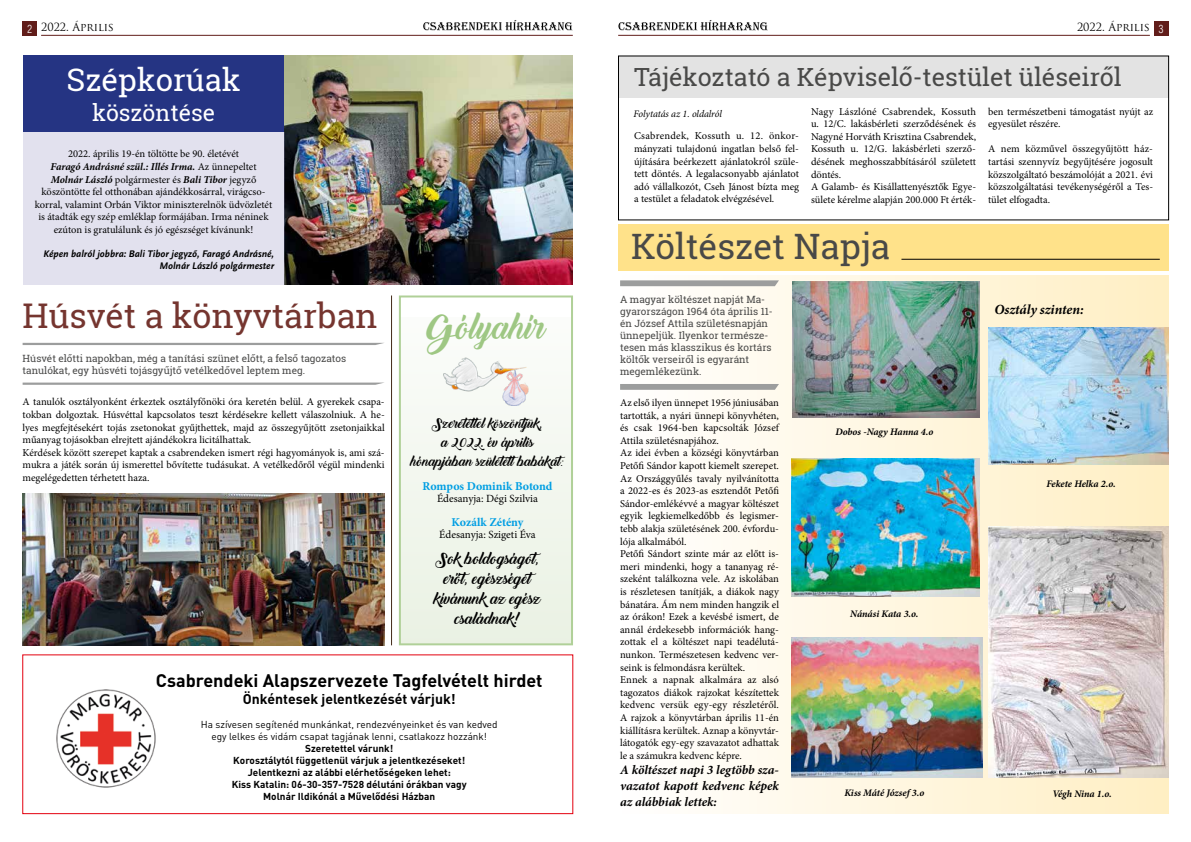
<style>
.page{position:relative;width:1191px;height:842px;background:#fff}
.page>*{position:absolute;margin:0;border:0;box-sizing:border-box;transform-origin:0 0}
.t1{font:35px "Roboto Slab";color:#494948}
.t2{font:34px "Roboto Slab";color:#75352f}
.t3{font:32.7px "Backto Black Demo";color:#9ec783}
.t4{font:31px "Roboto Slab";color:#fff}
.t5{font:25px "Roboto Slab";color:#494948}
.t6{font:23px "Roboto Slab";color:#fff}
.t7{font:700 18px "DIN Pro";color:#000}
.t8{font:15px/20px "Backto Black Demo";color:#000;text-align:center}
.t9{font:700 14px "DIN Pro";color:#000}
.t10{font:italic 700 14px "Minion Pro";letter-spacing:-.005em;color:#000}
.t11{font:italic 700 13px/15.6px "Minion Pro";letter-spacing:-.005em;color:#000;text-align:justify}
.t12{font:13px/19px "Backto Black Demo";color:#000;text-align:center}
.t13{font:700 12px "Minion Pro";color:#009ee3}
.t14{font:11px "Minion Pro";color:#000}
.t15{font:11px "Trajan Pro";color:#000}
.t16{font:10.5px/12.6px "Minion Pro";color:#000}
.t17{font:10px/12px "Roboto Slab";color:#494948}
.t18{font:700 10px/12px "DIN Pro";color:#000;text-align:center}
.t19{font:10px/12px "DIN Pro";color:#000;text-align:center}
.t20{font:italic 700 10px "Minion Pro";letter-spacing:-.005em;color:#000}
.t21{font:italic 700 10px/12px "Scala Sans CE";color:#000;text-align:right}
.t22{font:italic 10px "Minion Pro";letter-spacing:-.01em;color:#000}
.s1{font-family:"Swiss 721 Light Condensed HU Normal";color:#fff}
.s2{font-weight:700;font-style:italic}
</style>
<div class="page">
<div style="left:619px;top:275px;width:550px;height:539px;background:linear-gradient(to right,#fffefe,#fdedc3)"></div>
<div style="left:618px;top:225px;width:550px;height:46px;background:#ffe28a"></div>
<div style="left:23px;top:56px;width:261px;height:76px;background:#253483"></div>
<svg style="left:423px;top:20px;width:149px;height:11px"></svg>
<hr style="left:41px;top:35px;width:532px;height:1px;background:#611d1a">
<div style="left:23px;top:22px;width:14px;height:14px;background:#611d1a"></div>
<svg style="left:618px;top:20px;width:150px;height:11px"></svg>
<hr style="left:618px;top:35px;width:531px;height:1px;background:#611d1a">
<div style="left:1154px;top:22px;width:14px;height:14px;background:#611d1a"></div>
<div style="left:399px;top:318px;width:173px;height:327px;background:#f2f6ee"></div>
<img style="left:443px;top:358px;width:86px;height:47px">
<div style="left:399px;top:295px;width:174px;height:350px;border:2px solid #b0d098"></div>
<svg style="left:23px;top:343px;width:361px;height:2px"></svg>
<svg style="left:23px;top:383px;width:360px;height:2px"></svg>
<hr style="left:391px;top:295px;width:1px;height:350px;background:#432918">
<svg style="left:620px;top:280px;width:159px;height:6px"></svg>
<svg style="left:620px;top:384px;width:159px;height:6px"></svg>
<hr style="left:901px;top:259px;width:258px;height:1px;background:#000">
<div style="left:618px;top:56px;width:550px;height:42px;background:#e3e3e3"></div>
<img style="left:284px;top:56px;width:289px;height:228px">
<div style="left:23px;top:132px;width:261px;height:152px;background:#e2e1ee"></div>
<img style="left:23px;top:494px;width:362px;height:151px">
<img style="left:56px;top:689px;width:100px;height:99px">
<div style="left:22px;top:654px;width:551px;height:160px;border:1px solid #e3000f"></div>
<img style="left:792px;top:281px;width:187px;height:137px">
<img style="left:791px;top:458px;width:188px;height:139px">
<img style="left:791px;top:638px;width:191px;height:140px">
<img style="left:988px;top:328px;width:180px;height:136px">
<img style="left:988px;top:526px;width:180px;height:252px">
<p class="t15" style="left:27px;top:20px;width:88px"><span class="s1">2</span> 2022. ÁPRILIS</p>
<p class="t15" style="left:1077px;top:20px;width:88px">2022. ÁPRILIS <span class="s1">3</span></p>
<h3 class="t4" style="left:67px;top:59px;width:176px">Szépkorúak</h3>
<h3 class="t6" style="left:92px;top:97px;width:125px">köszöntése</h3>
<p class="t16" style="left:35px;top:148px;width:239px;text-align:center">2022. április 19-én töltötte be 90. életévét<br><span class="s2">Faragó Andrásné szül.: Illés Irma.</span> Az ünnepeltet <span class="s2">Molnár László</span> polgármester és <span class="s2">Bali Tibor</span> jegyző köszöntötte fel otthonában ajándékkosárral, virágcso&shy;korral, valamint Orbán Viktor miniszterelnök üdvözletét is átadták egy szép emléklap formájában. Irma néninek ezúton is gratulálunk és jó egészséget kívánunk!</p>
<p class="t21" style="left:43px;top:248px;width:232px">Képen balról jobbra: Bali Tibor jegyző, Faragó Andrásné,<br>Molnár László polgármester</p>
<h2 class="t2" style="left:23px;top:292px;width:356px">Húsvét a könyvtárban</h2>
<p class="t17" style="left:23px;top:352px;width:325px">Húsvét előtti napokban, még a tanítási szünet előtt, a felső tagozatos tanulókat, egy húsvéti tojásgyűjtő vetélkedővel leptem meg.</p>
<p class="t16" style="left:23px;top:396px;width:363px">A tanulók osztályonként érkeztek osztályfőnöki óra keretén belül. A gyerekek csapa&shy;tokban dolgoztak. Húsvéttal kapcsolatos teszt kérdésekre kellett válaszolniuk. A he&shy;lyes megfejtésekért tojás zsetonokat gyűjthettek, majd az összegyűjtött zsetonjaikkal műanyag tojásokban elrejtett ajándékokra licitálhattak.<br>Kérdések között szerepet kaptak a csabrendeken ismert régi hagyományok is, ami szá&shy;mukra a játék során új ismerettel bővítette tudásukat. A vetélkedőről végül mindenki megelégedetten térhetett haza.</p>
<h3 class="t3" style="left:426px;top:309px;width:121px">Gólyahír</h3>
<p class="t12" style="left:411px;top:414px;width:158px">Szeretettel köszöntjük,<br>a 2022. év április hónapjában születettbabákat:</p>
<p class="t13" style="left:422px;top:478px;width:131px">Rompos Dominik Botond</p>
<p class="t14" style="left:437px;top:491px;width:103px">Édesanyja: Dégi Szilvia</p>
<p class="t13" style="left:451px;top:514px;width:73px">Kozálk Zétény</p>
<p class="t14" style="left:439px;top:527px;width:98px">Édesanyja: Szigeti Éva</p>
<h3 class="t8" style="left:434px;top:549px;width:111px">Sok boldogságot, erőt, egészséget kívánunk az egész családnak!</h3>
<h3 class="t7" style="left:156px;top:668px;width:388px">Csabrendeki Alapszervezete Tagfelvételt hirdet</h3>
<h3 class="t9" style="left:243px;top:689px;width:214px">Önkéntesek jelentkezését várjuk!</h3>
<p class="t19" style="left:201px;top:718px;width:298px">Ha szívesen segítenéd munkánkat, rendezvényeinket és van kedved egy lelkes és vidám csapat tagjának lenni, csatlakozz hozzánk!</p>
<p class="t18" style="left:232px;top:742px;width:236px">Szeretettel várunk!<br>Korosztálytól függetlenül várjuk a jelentkezéseket!<br>Jelentkezni az alábbi elérhetőségeken lehet:<br>Kiss Katalin: 06-30-357-7528 délutáni órákban vagy Molnár Ildikónál a Művelődési Házban</p>
<h3 class="t5" style="left:634px;top:59px;width:489px">Tájékoztató a Képviselő-testület üléseiről</h3>
<p class="t22" style="left:633px;top:107px;width:90px">Folytatás az 1. oldalról</p>
<p class="t16" style="left:634px;top:130px;width:166px;text-align:justify">Csabrendek, Kossuth u. 12. önkor&shy;mányzati tulajdonú ingatlan belső fel&shy;újítására beérkezett ajánlatokról szüle&shy;tett döntés. A legalacsonyabb ajánlatot adó vállalkozót, Cseh Jánost bízta meg a testület a feladatok elvégzésével.</p>
<p class="t16" style="left:811px;top:105px;width:166px">Nagy Lászlóné Csabrendek, Kossuth u. 12/C. lakásbérleti szerződésének és Nagyné Horváth Krisztina Csabrendek, Kossuth u. 12/G. lakásbérleti szerző&shy;désének meghosszabbításáról született döntés.<br>A Galamb- és Kisállattenyésztők Egye&shy;sülete kérelme alapján 200.000 Ft érték-</p>
<p class="t16" style="left:988px;top:105px;width:166px">ben természetbeni támogatást nyújt az egyesület részére.</p>
<p class="t16" style="left:988px;top:143px;width:166px;text-align:justify">A nem közművel összegyűjtött ház&shy;tartási szennyvíz begyűjtésére jogosult közszolgáltató beszámolóját a 2021. évi közszolgáltatási tevékenységéről a Tes&shy;tület elfogadta.</p>
<h1 class="t1" style="left:631px;top:222px;width:260px">Költészet Napja</h1>
<p class="t17" style="left:620px;top:293px;width:154px">A magyar költészet napját Ma&shy;gyarországon 1964 óta április 11- én József Attila születésnapján ünnepeljük. Ilyenkor természe&shy;tesen más klasszikus és kortárs költők verseiről is egyaránt megemlékezünk.</p>
<p class="t16" style="left:620px;top:396px;width:160px">Az első ilyen ünnepet 1956 júniusában tartották, a nyári ünnepi könyvhéten, és csak 1964-ben kapcsolták József Attila születésnapjához.<br>Az idei évben a községi könyvtárban Petőfi Sándor kapott kiemelt szerepet.<br>Az Országgyűlés tavaly nyilvánította a 2022-es és 2023-as esztendőt Petőfi Sándor-emlékévvé a magyar költészet egyik legkiemelkedőbb és legismer&shy;tebb alakja születésének 200. évfordu&shy;lója alkalmából.<br>Petőfi Sándort szinte már az előtt is&shy;meri mindenki, hogy a tananyag ré&shy;szeként találkozna vele. Az iskolában is részletesen tanítják, a diákok nagy bánatára. Ám nem minden hangzik el az órákon! Ezek a kevésbé ismert, de annál érdekesebb információk hang&shy;zottak el a költészet napi teadélutá&shy;nunkon. Természetesen kedvenc ver&shy;seink is felmondásra kerültek.<br>Ennek a napnak alkalmára az alsó tagozatos diákok rajzokat készítettek kedvenc versük egy-egy részletéről.<br>A rajzok a könyvtárban április 11-én kiállításra kerültek. Aznap a könyvtár&shy;látogatók egy-egy szavazatot adhattak le a számukra kedvenc képre.</p>
<p class="t11" style="left:620px;top:762px;width:160px">A költészet napi 3 legtöbb sza&shy;vazatot kapott kedvenc képek az alábbiak lettek:</p>
<p class="t20" style="left:835px;top:424px;width:99px">Dobos -Nagy Hanna 4.o</p>
<p class="t20" style="left:850px;top:607px;width:70px">Nánási Kata 3.o.</p>
<p class="t20" style="left:844px;top:786px;width:81px">Kiss Máté József 3.o</p>
<h3 class="t10" style="left:994px;top:299px;width:91px">Osztály szinten:</h3>
<p class="t20" style="left:1046px;top:476px;width:71px">Fekete Helka 2.o.</p>
<p class="t20" style="left:1052px;top:786px;width:61px">Végh Nina 1.o.</p>
</div>
